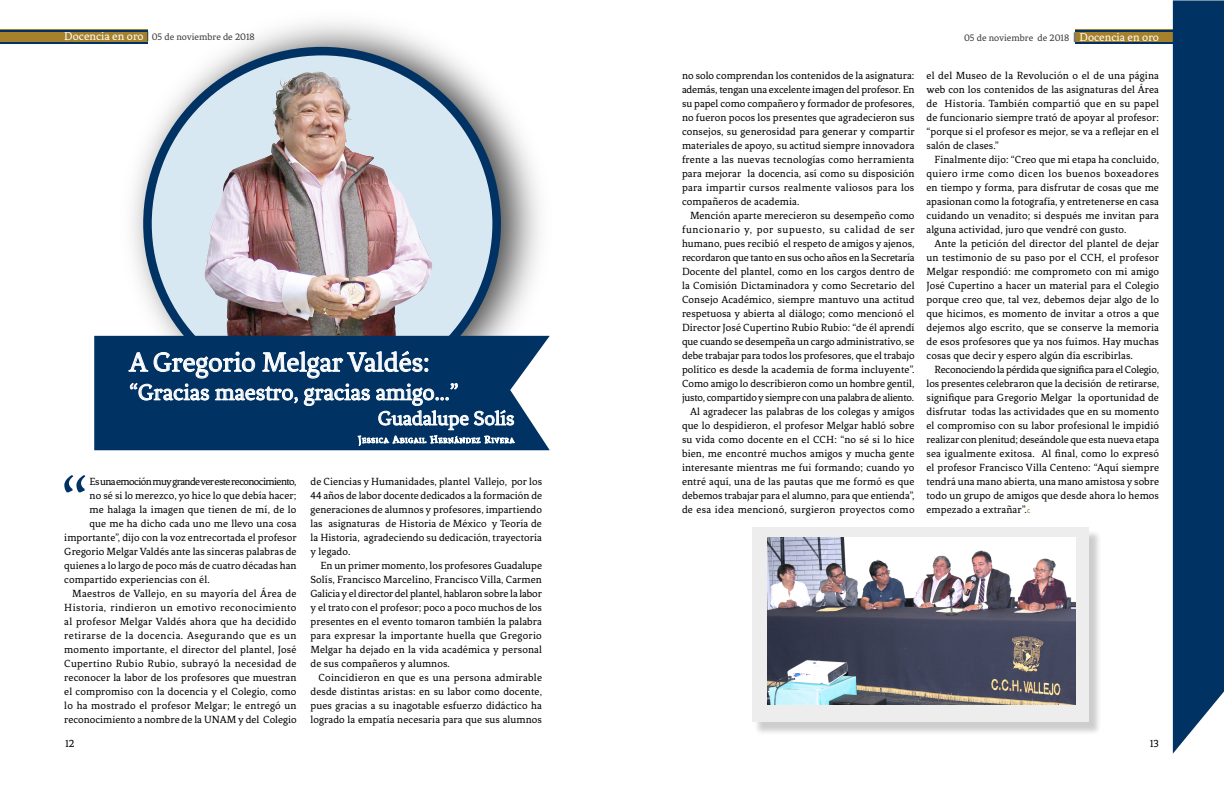
<style>
.page{position:relative;width:1224px;height:792px;background:#fff}
.page>*{position:absolute;margin:0;border:0;box-sizing:border-box;transform-origin:0 0}
.t1{font:75.6px "Fenix";color:#003263}
.t2{font:28.5px "Fenix";color:#fff}
.t3{font:23.8px "Fenix";color:#fff}
.t4{font:20.9px "Fenix";color:#fff}
.t5{font:11px/14px "Fenix";letter-spacing:.01em;color:#000;text-align:justify}
.t6{font:11px "Fenix";letter-spacing:-.05em;color:#000}
.t7{font:11px "Fenix";letter-spacing:.035em;color:#000}
.t8{font:11px "Fenix";letter-spacing:.03em;color:#000}
.t9{font:11px "Fenix";letter-spacing:.04em;color:#000}
.t10{font:10px "Fenix";color:#3c3c3b}
.s1{font-size:12px;color:#fff}
.s2{font-size:12px;color:#003263}
.s3{font-family:"Junction";font-weight:700;font-size:5px;color:#a6812c}
</style>
<div class="page">
<div style="left:0;top:30px;width:148px;height:14px;background:#a6812c"></div>
<hr style="left:0;top:30px;width:148px;height:2px;background:#003263">
<hr style="left:0;top:42px;width:148px;height:2px;background:#003263">
<div style="left:1075px;top:30px;width:149px;height:14px;background:#a6812c"></div>
<hr style="left:1075px;top:30px;width:149px;height:2px;background:#003263">
<hr style="left:1075px;top:42px;width:149px;height:2px;background:#003263">
<img style="left:108px;top:22px;width:442px;height:314px">
<svg style="left:147px;top:51px;width:350px;height:345px;background:#b4cada"></svg>
<img style="left:189px;top:60px;width:251px;height:276px">
<svg style="left:94px;top:336px;width:456px;height:114px;background:#26517a"></svg>
<div style="left:1173px;top:0;width:51px;height:754px;background:#003263"></div>
<svg style="left:129px;top:351px;width:386px;height:96px;background:#224d77"></svg>
<div style="left:753px;top:529px;width:348px;height:206px;background:#000;opacity:.2"></div>
<div style="left:752px;top:528px;width:337px;height:194px;background:#ededed"></div>
<img style="left:768px;top:537px;width:308px;height:168px">
<p class="t10" style="left:64px;top:32px;width:192px"><span class="s1">Docencia en oro</span> <span class="s2">|</span> 05 de noviembre de 2018</p>
<p class="t10" style="left:964px;top:32px;width:196px">05 de noviembre de 2018 <span class="s2">|</span> <span class="s1">Docencia en oro</span></p>
<h2 class="t2" style="left:129px;top:346px;width:302px">A Gregorio Melgar Valdés:</h2>
<h3 class="t3" style="left:129px;top:379px;width:331px">“Gracias maestro, gracias amigo…”</h3>
<h3 class="t4" style="left:378px;top:407px;width:138px">Guadalupe Solís</h3>
<h1 class="t1" style="left:61px;top:461px;width:29px">“</h1>
<p class="t6" style="left:90px;top:475px;width:209px">Es una emoción muy grande ver este reconocimiento,</p>
<p class="t5" style="left:90px;top:488px;width:208px">no sé si lo merezco, yo hice lo que debía hacer;</p>
<p class="t5" style="left:90px;top:502px;width:208px">me halaga la imagen que tienen de mí, de lo</p>
<p class="t5" style="left:90px;top:516px;width:208px">que me ha dicho cada uno me llevo una cosa</p>
<p class="t5" style="left:64px;top:530px;width:234px">importante”, dijo con la voz entrecortada el profesor</p>
<p class="t5" style="left:64px;top:544px;width:234px">Gregorio Melgar Valdés ante las sinceras palabras de</p>
<p class="t5" style="left:64px;top:558px;width:234px">quienes a lo largo de poco más de cuatro décadas han</p>
<p class="t5" style="left:64px;top:572px;width:147px">compartido experiencias con él.</p>
<p class="t5" style="left:72px;top:586px;width:226px">Maestros de Vallejo, en su mayoría del Área de</p>
<p class="t7" style="left:64px;top:601px;width:234px">Historia, rindieron un emotivo reconocimiento</p>
<p class="t5" style="left:64px;top:614px;width:234px">al profesor Melgar Valdés ahora que ha decidido</p>
<p class="t9" style="left:64px;top:629px;width:234px">retirarse de la docencia. Asegurando que es un</p>
<p class="t5" style="left:64px;top:642px;width:234px">momento importante, el director del plantel, José</p>
<p class="t8" style="left:64px;top:657px;width:234px">Cupertino Rubio Rubio, subrayó la necesidad de</p>
<p class="t5" style="left:64px;top:670px;width:234px">reconocer la labor de los profesores que muestran</p>
<p class="t5" style="left:64px;top:684px;width:234px">el compromiso con la docencia y el Colegio, como</p>
<p class="t5" style="left:64px;top:698px;width:234px">lo ha mostrado el profesor Melgar; le entregó un</p>
<p class="t5" style="left:64px;top:712px;width:234px">reconocimiento a nombre de la UNAM y del Colegio</p>
<p class="t5" style="left:310px;top:474px;width:233px">de Ciencias y Humanidades, plantel Vallejo, por los 44 años de labor docente dedicados a la formación de generaciones de alumnos y profesores, impartiendo las asignaturas de Historia de México y Teoría de la Historia, agradeciendo su dedicación, trayectoria y legado.</p>
<p class="t5" style="left:310px;top:558px;width:233px;text-indent:10px">En un primer momento, los profesores Guadalupe Solís, Francisco Marcelino, Francisco Villa, Carmen Galicia y el director del plantel, hablaron sobre la labor y el trato con el profesor; poco a poco muchos de los presentes en el evento tomaron también la palabra para expresar la importante huella que Gregorio Melgar ha dejado en la vida académica y personal de sus compañeros y alumnos.</p>
<p class="t5" style="left:310px;top:670px;width:233px;text-indent:8px">Coincidieron en que es una persona admirable desde distintas aristas: en su labor como docente, pues gracias a su inagotable esfuerzo didáctico ha logrado la empatía necesaria para que sus alumnos</p>
<p class="t5" style="left:682px;top:68px;width:234px">no solo comprendan los contenidos de la asignatura: además, tengan una excelente imagen del profesor. En su papel como compañero y formador de profesores, no fueron pocos los presentes que agradecieron sus consejos, su generosidad para generar y compartir materiales de apoyo, su actitud siempre innovadora frente a las nuevas tecnologías como herramienta para mejorar la docencia, así como su disposición para impartir cursos realmente valiosos para los compañeros de academia.</p>
<p class="t5" style="left:682px;top:208px;width:234px;text-align:right">Mención aparte merecieron su desempeño como funcionario y, por supuesto, su calidad de ser humano, pues recibió el respeto de amigos y ajenos, recordaron que tanto en sus ocho años en la Secretaría Docente del plantel, como en los cargos dentro de la Comisión Dictaminadora y como Secretario del Consejo Académico, siempre mantuvo una actitud respetuosa y abierta al diálogo; como mencionó el Director José Cupertino Rubio Rubio: “de él aprendí que cuando se desempeña un cargo administrativo, se debe trabajar para todos los profesores, que el trabajo político es desde la academia de forma incluyente”.<br>Como amigo lo describieron como un hombre gentil, justo, compartido y siempre con una palabra de aliento.<br>Al agradecer las palabras de los colegas y amigos que lo despidieron, el profesor Melgar habló sobre su vida como docente en el CCH: “no sé si lo hice bien, me encontré muchos amigos y mucha gente interesante mientras me fui formando; cuando yo entré aquí, una de las pautas que me formó es que debemos trabajar para el alumno, para que entienda”, de esa idea mencionó, surgieron proyectos como</p>
<p class="t5" style="left:926px;top:68px;width:234px">el del Museo de la Revolución o el de una página web con los contenidos de las asignaturas del Área de Historia. También compartió que en su papel de funcionario siempre trató de apoyar al profesor: “porque si el profesor es mejor, se va a reflejar en el salón de clases.”</p>
<p class="t5" style="left:926px;top:152px;width:234px;text-indent:8px">Finalmente dijo: “Creo que mi etapa ha concluido, quiero irme como dicen los buenos boxeadores en tiempo y forma, para disfrutar de cosas que me apasionan como la fotografía, y entretenerse en casa cuidando un venadito; si después me invitan para alguna actividad, juro que vendré con gusto.</p>
<p class="t5" style="left:926px;top:236px;width:234px;text-indent:8px">Ante la petición del director del plantel de dejar un testimonio de su paso por el CCH, el profesor Melgar respondió: me comprometo con mi amigo José Cupertino a hacer un material para el Colegio porque creo que, tal vez, debemos dejar algo de lo que hicimos, es momento de invitar a otros a que dejemos algo escrito, que se conserve la memoria de esos profesores que ya nos fuimos. Hay muchas cosas que decir y espero algún día escribirlas.</p>
<p class="t5" style="left:926px;top:362px;width:234px;text-indent:8px">Reconociendo la pérdida que significa para el Colegio, los presentes celebraron que la decisión de retirarse, signifique para Gregorio Melgar la oportunidad de disfrutar todas las actividades que en su momento el compromiso con su labor profesional le impidió realizar con plenitud; deseándole que esta nueva etapa sea igualmente exitosa. Al final, como lo expresó el profesor Francisco Villa Centeno: “Aquí siempre tendrá una mano abierta, una mano amistosa y sobre todo un grupo de amigos que desde ahora lo hemos empezado a extrañar”. <span class="s3">C</span></p>
<p class="t5" style="left:65px;top:736px;width:11px">12</p>
<p class="t5" style="left:1150px;top:736px;width:11px">13</p>
</div>
